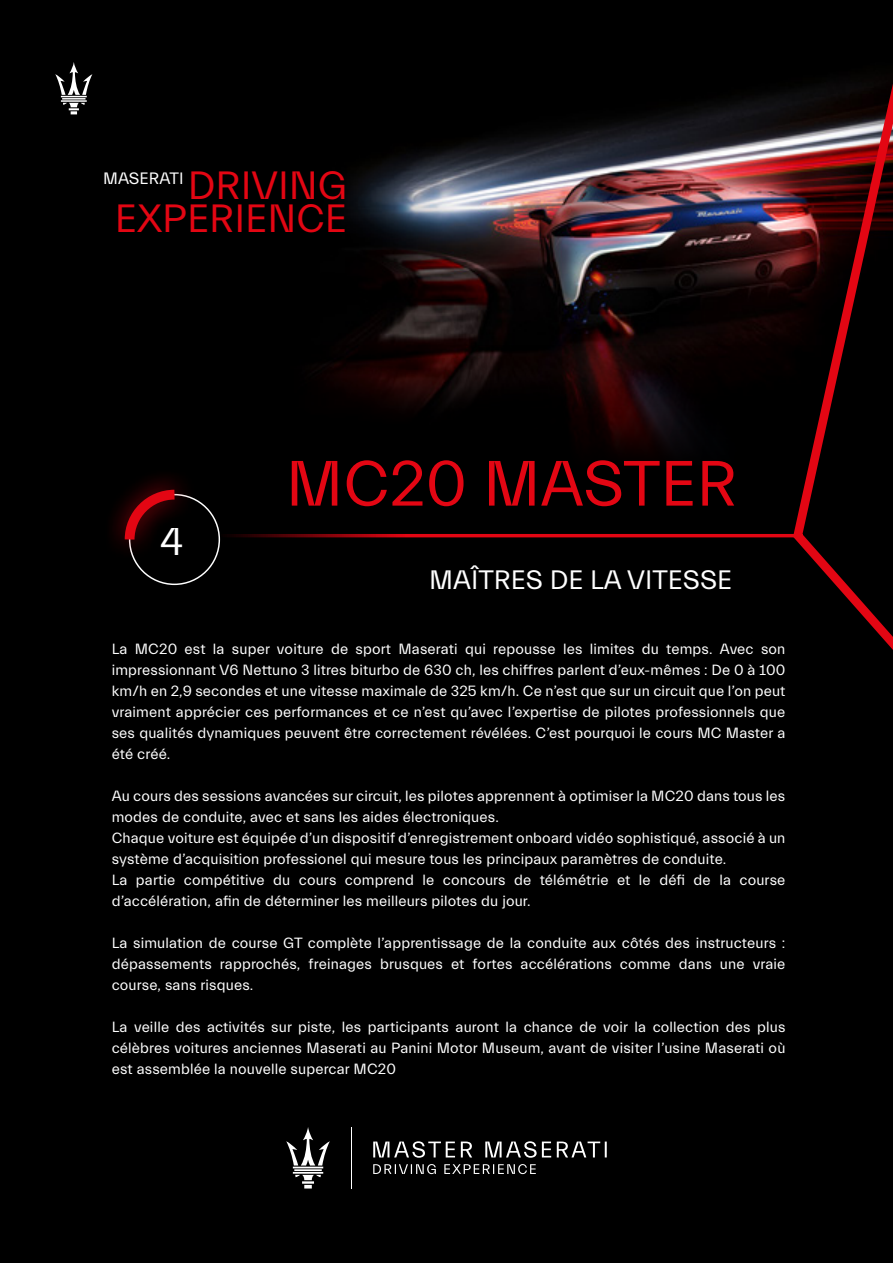
<style>
.page{position:relative;width:893px;height:1263px;background:#fff}
.page>*{position:absolute;margin:0;border:0;box-sizing:border-box;transform-origin:0 0}
.t1{font:64.8px "Everett";color:#e30613}
.t2{font:39.9px/33.6px "Everett";color:#e30613;text-align:right}
.t3{font:39.15px "Everett";color:#fff}
.t4{font:27px "Everett";color:#fff}
.t5{font:16.65px "Everett";color:#fff}
.t6{font:15px/21px "Everett";letter-spacing:.01em;color:#fff;text-align:justify}
</style>
<div class="page">
<img style="left:0;top:0;width:893px;height:1263px">
<svg style="left:286px;top:1127px;width:44px;height:61px"></svg>
<svg style="left:373px;top:1164px;width:163px;height:10px;background:#444"></svg>
<svg style="left:373px;top:1141px;width:234px;height:17px;background:#454545"></svg>
<hr style="left:351px;top:1127px;width:1px;height:61px;background:#fff">
<div style="left:102px;top:467px;width:95px;height:95px;background:#e30613;opacity:.75"></div>
<svg style="left:120px;top:485px;width:64px;height:64px;background:#370205"></svg>
<hr style="left:220px;top:534px;width:579px;height:3px;background:#e30613">
<svg style="left:788px;top:0;width:105px;height:867px;background:#1a0607"></svg>
<svg style="left:55px;top:62px;width:37px;height:52px;background:#3d3d3d"></svg>
<h2 class="t2" style="left:115px;top:169px;width:234px">DRIVING<br>EXPERIENCE</h2>
<p class="t5" style="left:103px;top:169px;width:82px">MASERATI</p>
<h3 class="t3" style="left:160px;top:520px;width:25px">4</h3>
<h1 class="t1" style="left:286px;top:449px;width:453px">MC20 MASTER</h1>
<h3 class="t4" style="left:429px;top:565px;width:305px">MAÎTRES DE LA VITESSE</h3>
<p class="t6" style="left:112px;top:639px;width:675px">La MC20 est la super voiture de sport Maserati qui repousse les limites du temps. Avec son impressionnant V6 Nettuno 3 litres biturbo de 630 ch, les chiffres parlent d’eux-mêmes : De 0 à 100 km/h en 2,9 secondes et une vitesse maximale de 325 km/h. Ce n’est que sur un circuit que l’on peut vraiment apprécier ces performances et ce n’est qu’avec l’expertise de pilotes professionnels que ses qualités dynamiques peuvent être correctement révélées. C’est pourquoi le cours MC Master a été créé.</p>
<p class="t6" style="left:112px;top:786px;width:675px;text-align:left">Au cours des sessions avancées sur circuit, les pilotes apprennent à optimiser la MC20 dans tous les modes de conduite, avec et sans les aides électroniques.<br>Chaque voiture est équipée d’un dispositif d’enregistrement onboard vidéo sophistiqué, associé à un système d’acquisition professionel qui mesure tous les principaux paramètres de conduite.<br>La partie compétitive du cours comprend le concours de télémétrie et le défi de la course d’accélération, afin de déterminer les meilleurs pilotes du jour.</p>
<p class="t6" style="left:112px;top:933px;width:675px">La simulation de course GT complète l’apprentissage de la conduite aux côtés des instructeurs : dépassements rapprochés, freinages brusques et fortes accélérations comme dans une vraie course, sans risques.</p>
<p class="t6" style="left:112px;top:1017px;width:675px">La veille des activités sur piste, les participants auront la chance de voir la collection des plus célèbres voitures anciennes Maserati au Panini Motor Museum, avant de visiter l’usine Maserati où est assemblée la nouvelle supercar MC20</p>
</div>
